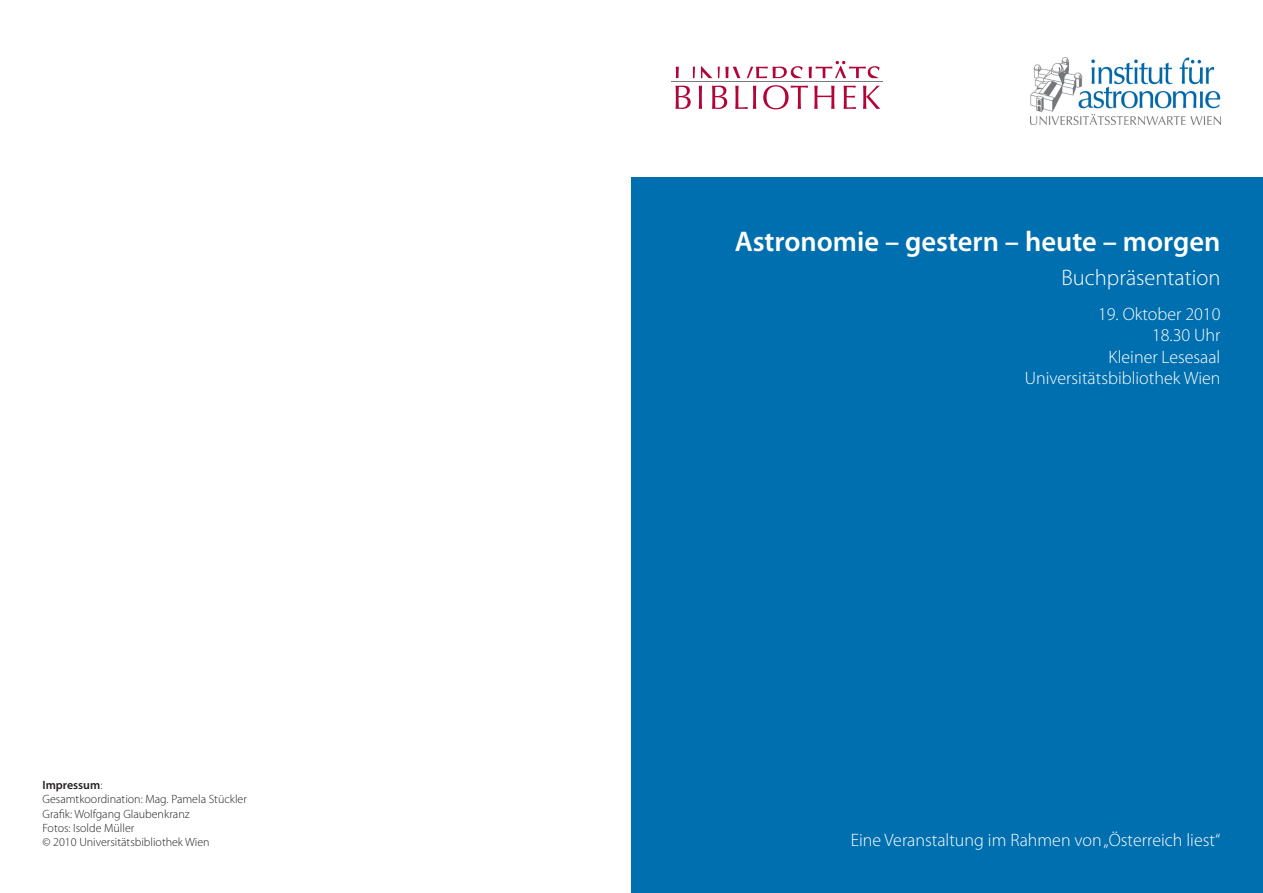
<style>
.page{position:relative;width:1263px;height:893px;background:#fff}
.page>*{position:absolute;margin:0;border:0;box-sizing:border-box;transform-origin:0 0}
.t1{font:600 28.5px "Myriad Pro";color:#fff}
.t2{font:300 22.5px "Myriad Pro";color:#fff}
.t3{font:300 18px/21.6px "Myriad Pro";color:#fff;text-align:right}
.t4{font:300 12px/14.4px "Myriad Pro";color:#231f20}
.s1{font-weight:600}
</style>
<div class="page">
<hr style="left:671px;top:81px;width:212px;height:1px;background:#76787b">
<svg style="left:675px;top:86px;width:16px;height:23px"></svg>
<svg style="left:699px;top:86px;width:3px;height:23px"></svg>
<svg style="left:712px;top:86px;width:15px;height:23px"></svg>
<svg style="left:735px;top:86px;width:21px;height:23px"></svg>
<svg style="left:763px;top:85px;width:45px;height:24px"></svg>
<svg style="left:814px;top:86px;width:20px;height:23px"></svg>
<svg style="left:844px;top:86px;width:12px;height:23px"></svg>
<svg style="left:863px;top:86px;width:17px;height:23px"></svg>
<svg style="left:718px;top:67px;width:22px;height:11px"></svg>
<svg style="left:701px;top:66px;width:11px;height:12px"></svg>
<svg style="left:693px;top:67px;width:2px;height:11px"></svg>
<svg style="left:676px;top:67px;width:3px;height:11px"></svg>
<svg style="left:747px;top:66px;width:56px;height:12px"></svg>
<svg style="left:809px;top:61px;width:71px;height:17px"></svg>
<div style="left:631px;top:177px;width:632px;height:716px;background:#006faf"></div>
<img style="left:1031px;top:58px;width:189px;height:66px">
<p class="t4" style="left:43px;top:778px;width:206px"><span class="s1">Impressum</span>:<br>Gesamtkoordination: Mag. Pamela Stückler<br>Grafik: Wolfgang Glaubenkranz<br>Fotos: Isolde Müller<br>© 2010 Universitätsbibliothek Wien</p>
<h1 class="t1" style="left:735px;top:223px;width:487px">Astronomie – gestern – heute – morgen</h1>
<h2 class="t2" style="left:1061px;top:265px;width:160px">Buchpräsentation</h2>
<h3 class="t3" style="left:1025px;top:303px;width:197px">19. Oktober 2010<br>18.30 Uhr<br>Kleiner Lesesaal<br>Universitätsbibliothek Wien</h3>
<h3 class="t3" style="left:851px;top:830px;width:371px">Eine Veranstaltung im Rahmen von „Österreich liest“</h3>
</div>
